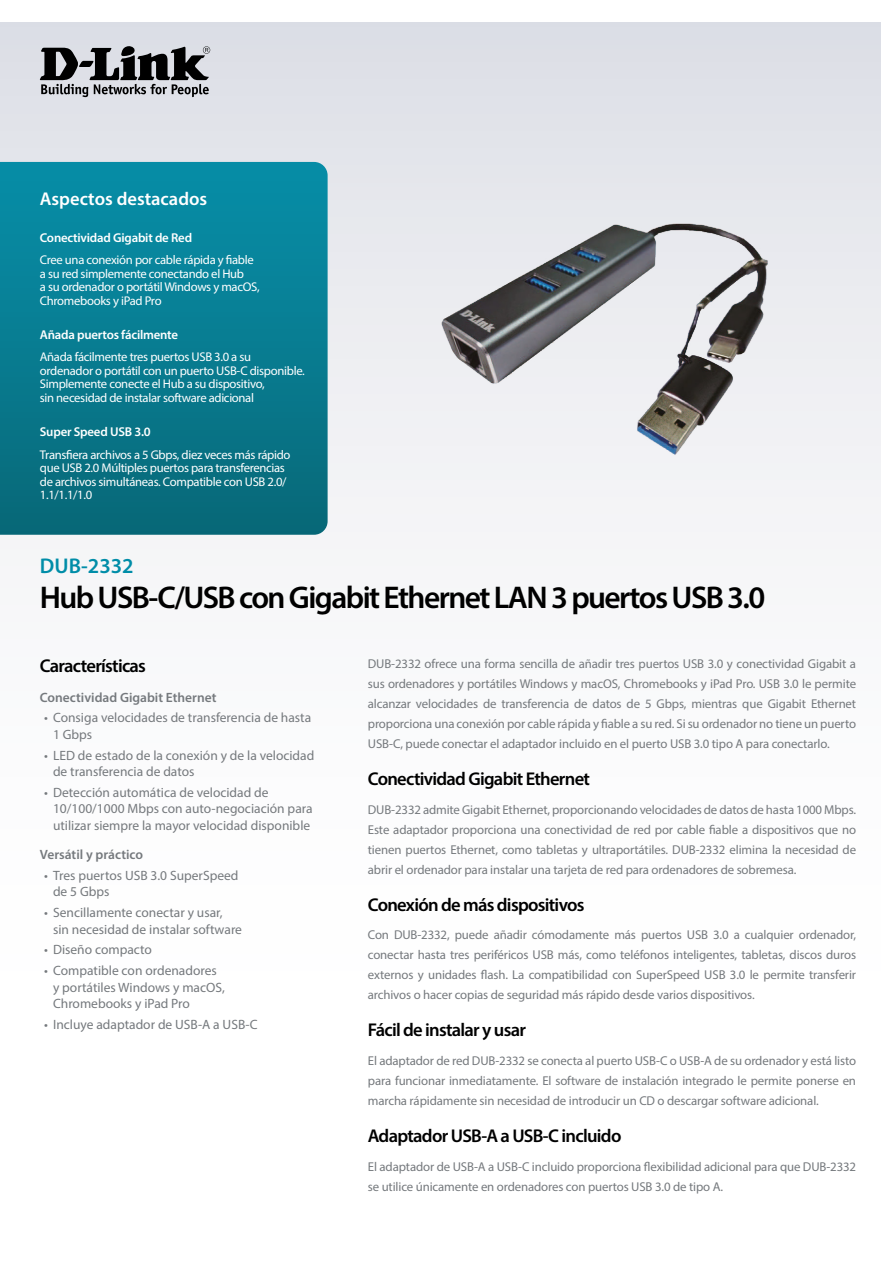
<style>
.page{position:relative;width:893px;height:1263px;background:#fff}
.page>*{position:absolute;margin:0;border:0;box-sizing:border-box;transform-origin:0 0}
.t1{font:600 31.5px "Myriad Pro";letter-spacing:-.05em;color:#000}
.t2{font:600 21.3px "Myriad Pro";color:#008da8}
.t3{font:600 18.6px "Myriad Pro";letter-spacing:-.04em;color:#000}
.t4{font:600 18.6px "Myriad Pro";color:#fff}
.t5{font:13.5px/16.5px "Myriad Pro";color:#75797d}
.t6{font:600 13.5px "Myriad Pro";color:#75797d}
.t7{font:12.9px/20px "Myriad Pro";letter-spacing:-.01em;color:#75797d;text-align:justify}
.t8{font:600 12.9px "Myriad Pro";letter-spacing:-.015em;color:#fff}
.t9{font:12.6px/13.5px "Myriad Pro";letter-spacing:-.025em;color:#fff}
</style>
<div class="page">
<div style="left:0;top:23px;width:880px;height:1099px;background:linear-gradient(to bottom,#e1e3e9,#fff)"></div>
<svg style="left:0;top:162px;width:328px;height:373px;background:#077b90"></svg>
<svg style="left:40px;top:46px;width:170px;height:51px;background:#7b7c80"></svg>
<img style="left:419px;top:208px;width:373px;height:261px">
<h3 class="t4" style="left:40px;top:187px;width:169px">Aspectos destacados</h3>
<p class="t8" style="left:40px;top:229px;width:154px">Conectividad Gigabit de Red</p>
<p class="t9" style="left:40px;top:253px;width:221px">Cree una conexión por cable rápida y fiable a su red simplemente conectando el Hub<br>a su ordenador o portátil Windows y macOS, Chromebooks y iPad Pro</p>
<p class="t8" style="left:40px;top:326px;width:140px">Añada puertos fácilmente</p>
<p class="t9" style="left:40px;top:350px;width:267px">Añada fácilmente tres puertos USB 3.0 a su ordenador o portátil con un puerto USB-C disponible.<br>Simplemente conecte el Hub a su dispositivo,<br>sin necesidad de instalar software adicional</p>
<p class="t8" style="left:40px;top:424px;width:112px">Super Speed USB 3.0</p>
<p class="t9" style="left:40px;top:448px;width:252px">Transfiera archivos a 5 Gbps, diez veces más rápido que USB 2.0 Múltiples puertos para transferencias de archivos simultáneas. Compatible con USB 2.0/ 1.1/1.1/1.0</p>
<h2 class="t2" style="left:40px;top:552px;width:95px">DUB-2332</h2>
<h1 class="t1" style="left:40px;top:578px;width:727px">Hub USB-C/USB con Gigabit Ethernet LAN 3 puertos USB 3.0</h1>
<h3 class="t3" style="left:40px;top:654px;width:108px">Características</h3>
<p class="t6" style="left:40px;top:688px;width:178px">Conectividad Gigabit Ethernet</p>
<p class="t5" style="left:53px;top:709px;width:260px;text-indent:-9px">• Consiga velocidades de transferencia de hasta<br>1 Gbps</p>
<p class="t5" style="left:53px;top:747px;width:263px;text-indent:-9px">• LED de estado de la conexión y de la velocidad de transferencia de datos</p>
<p class="t5" style="left:53px;top:784px;width:261px;text-indent:-9px">• Detección automática de velocidad de<br>10/100/1000 Mbps con auto-negociación para utilizar siempre la mayor velocidad disponible</p>
<p class="t6" style="left:40px;top:846px;width:105px">Versátil y práctico</p>
<p class="t5" style="left:53px;top:867px;width:187px;text-indent:-9px">• Tres puertos USB 3.0 SuperSpeed de 5 Gbps</p>
<p class="t5" style="left:53px;top:904px;width:190px;text-indent:-9px">• Sencillamente conectar y usar, sin necesidad de instalar software</p>
<p class="t5" style="left:44px;top:941px;width:109px">• Diseño compacto</p>
<p class="t5" style="left:53px;top:962px;width:173px;text-indent:-9px">• Compatible con ordenadores y portátiles Windows y macOS,<br>Chromebooks y iPad Pro</p>
<p class="t5" style="left:44px;top:1016px;width:215px">• Incluye adaptador de USB-A a USB-C</p>
<p class="t7" style="left:368px;top:654px;width:490px">DUB-2332 ofrece una forma sencilla de añadir tres puertos USB 3.0 y conectividad Gigabit a sus ordenadores y portátiles Windows y macOS, Chromebooks y iPad Pro. USB 3.0 le permite alcanzar velocidades de transferencia de datos de 5 Gbps, mientras que Gigabit Ethernet proporciona una conexión por cable rápida y fiable a su red. Si su ordenador no tiene un puerto USB-C, puede conectar el adaptador incluido en el puerto USB 3.0 tipo A para conectarlo.</p>
<h3 class="t3" style="left:368px;top:767px;width:224px">Conectividad Gigabit Ethernet</h3>
<p class="t7" style="left:368px;top:799px;width:490px">DUB-2332 admite Gigabit Ethernet, proporcionando velocidades de datos de hasta 1000 Mbps.<br>Este adaptador proporciona una conectividad de red por cable fiable a dispositivos que no tienen puertos Ethernet, como tabletas y ultraportátiles. DUB-2332 elimina la necesidad de abrir el ordenador para instalar una tarjeta de red para ordenadores de sobremesa.</p>
<h3 class="t3" style="left:368px;top:892px;width:218px">Conexión de más dispositivos</h3>
<p class="t7" style="left:368px;top:925px;width:490px">Con DUB-2332, puede añadir cómodamente más puertos USB 3.0 a cualquier ordenador, conectar hasta tres periféricos USB más, como teléfonos inteligentes, tabletas, discos duros externos y unidades flash. La compatibilidad con SuperSpeed USB 3.0 le permite transferir archivos o hacer copias de seguridad más rápido desde varios dispositivos.</p>
<h3 class="t3" style="left:368px;top:1018px;width:160px">Fácil de instalar y usar</h3>
<p class="t7" style="left:368px;top:1051px;width:490px">El adaptador de red DUB-2332 se conecta al puerto USB-C o USB-A de su ordenador y está listo para funcionar inmediatamente. El software de instalación integrado le permite ponerse en marcha rápidamente sin necesidad de introducir un CD o descargar software adicional.</p>
<h3 class="t3" style="left:368px;top:1124px;width:255px">Adaptador USB-A a USB-C incluido</h3>
<p class="t7" style="left:368px;top:1156px;width:490px">El adaptador de USB-A a USB-C incluido proporciona flexibilidad adicional para que DUB-2332 se utilice únicamente en ordenadores con puertos USB 3.0 de tipo A.</p>
</div>
